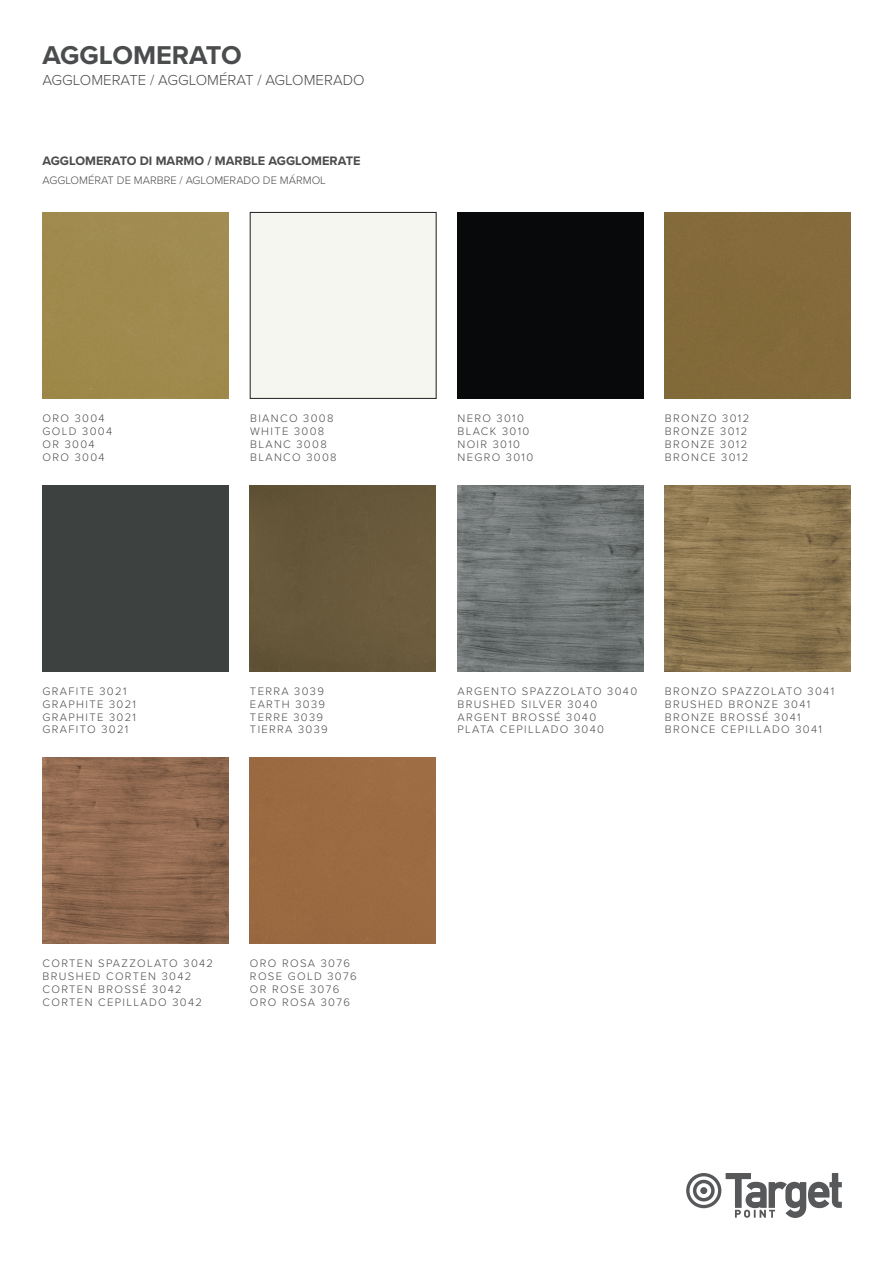
<style>
.page{position:relative;width:893px;height:1263px;background:#fff}
.page>*{position:absolute;margin:0;border:0;box-sizing:border-box;transform-origin:0 0}
.t1{font:700 26.7px "Proxima Nova";color:#4b4c4d}
.t2{font:300 15px "Proxima Nova";color:#4b4c4d}
.t3{font:700 12.75px "Proxima Nova";color:#4b4c4d}
.t4{font:300 11.25px/12.8px "Proxima Nova";letter-spacing:.12em;color:#4b4c4d}
.t5{font:300 11.25px "Proxima Nova";color:#4b4c4d}
</style>
<div class="page">
<div style="left:250px;top:212px;width:186px;height:187px;border:1px solid #231f20"></div>
<img style="left:43px;top:757px;width:185px;height:186px">
<div style="left:457px;top:212px;width:186px;height:186px;background:#07090a"></div>
<div style="left:250px;top:485px;width:186px;height:186px;background:#67583a"></div>
<div style="left:43px;top:485px;width:185px;height:186px;background:#3d4241"></div>
<div style="left:665px;top:212px;width:186px;height:186px;background:#846a3a"></div>
<div style="left:250px;top:757px;width:186px;height:186px;background:#9b6a41"></div>
<img style="left:457px;top:485px;width:186px;height:186px">
<img style="left:665px;top:485px;width:186px;height:186px">
<div style="left:43px;top:212px;width:185px;height:186px;background:#a08a4d"></div>
<svg style="left:686px;top:1173px;width:156px;height:45px"></svg>
<h1 class="t1" style="left:43px;top:35px;width:201px">AGGLOMERATO</h1>
<h2 class="t2" style="left:43px;top:69px;width:324px">AGGLOMERATE / AGGLOMÉRAT / AGLOMERADO</h2>
<p class="t3" style="left:43px;top:152px;width:320px">AGGLOMERATO DI MARMO / MARBLE AGGLOMERATE</p>
<p class="t5" style="left:43px;top:172px;width:285px">AGGLOMÉRAT DE MARBRE / AGLOMERADO DE MÁRMOL</p>
<p class="t4" style="left:43px;top:411px;width:71px">ORO 3004<br>GOLD 3004<br>OR 3004<br>ORO 3004</p>
<p class="t4" style="left:250px;top:412px;width:88px">BIANCO 3008<br>WHITE 3008<br>BLANC 3008<br>BLANCO 3008</p>
<p class="t4" style="left:43px;top:684px;width:95px">GRAFITE 3021<br>GRAPHITE 3021<br>GRAPHITE 3021<br>GRAFITO 3021</p>
<p class="t4" style="left:250px;top:684px;width:79px">TERRA 3039<br>EARTH 3039<br>TERRE 3039<br>TIERRA 3039</p>
<p class="t4" style="left:43px;top:957px;width:172px">CORTEN SPAZZOLATO 3042<br>BRUSHED CORTEN 3042<br>CORTEN BROSSÉ 3042<br>CORTEN CEPILLADO 3042</p>
<p class="t4" style="left:250px;top:957px;width:108px">ORO ROSA 3076<br>ROSE GOLD 3076<br>OR ROSE 3076<br>ORO ROSA 3076</p>
<p class="t4" style="left:457px;top:411px;width:77px">NERO 3010<br>BLACK 3010<br>NOIR 3010<br>NEGRO 3010</p>
<p class="t4" style="left:665px;top:411px;width:86px">BRONZO 3012<br>BRONZE 3012<br>BRONZE 3012<br>BRONCE 3012</p>
<p class="t4" style="left:457px;top:684px;width:181px">ARGENTO SPAZZOLATO 3040<br>BRUSHED SILVER 3040<br>ARGENT BROSSÉ 3040<br>PLATA CEPILLADO 3040</p>
<p class="t4" style="left:665px;top:684px;width:171px">BRONZO SPAZZOLATO 3041<br>BRUSHED BRONZE 3041<br>BRONZE BROSSÉ 3041<br>BRONCE CEPILLADO 3041</p>
</div>
